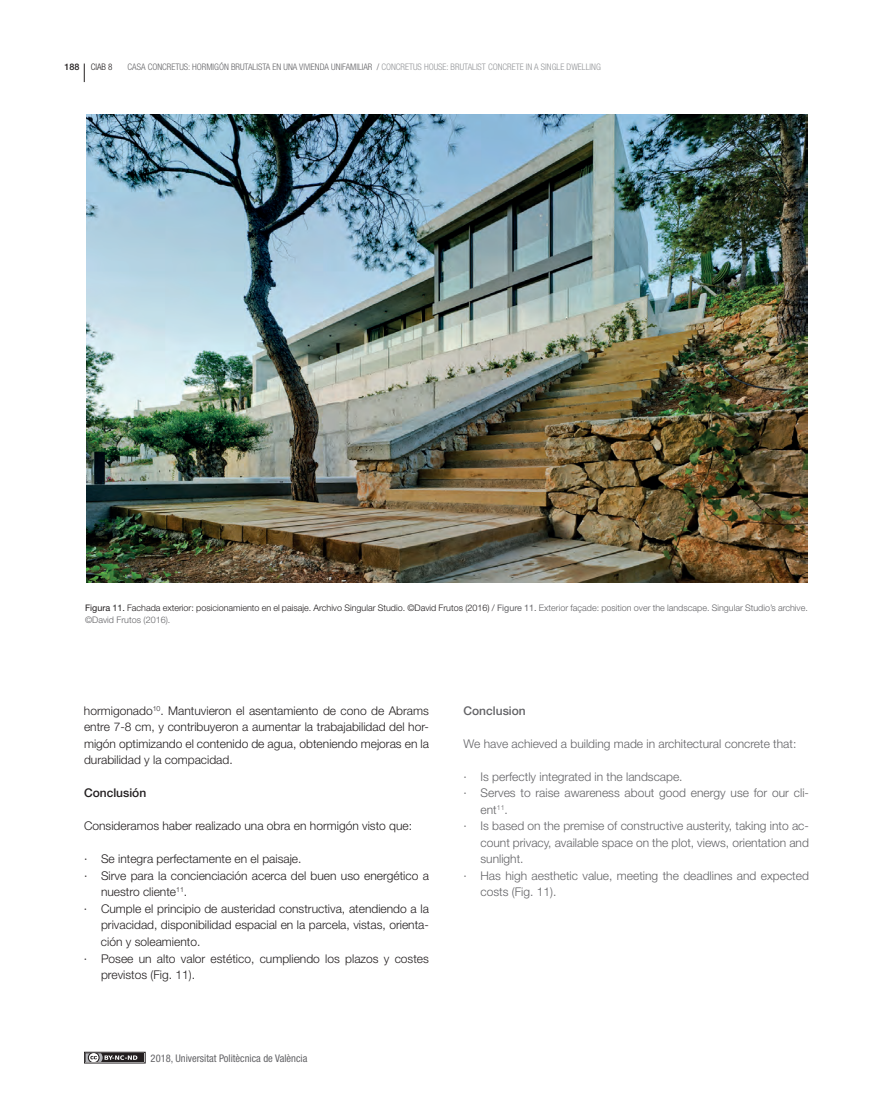
<style>
.page{position:relative;width:893px;height:1106px;background:#fff}
.page>*{position:absolute;margin:0;border:0;box-sizing:border-box;transform-origin:0 0}
.t1{font:300 12px/16.5px "Helvetica Neue LT Std";color:#231f20;text-align:justify}
.t2{font:300 12px "Helvetica Neue LT Std";color:#636366}
.t3{font:500 12px "Helvetica Neue LT Std";color:#636366}
.t4{font:500 12px "Helvetica Neue LT Std";color:#231f20}
.t5{font:condensed 10.5px "Helvetica Neue LT Std";color:#636366}
.t6{font:300 9px/12.8px "Helvetica Neue LT Std";color:#231f20}
.t7{font:300 condensed 9px "Helvetica Neue LT Std";color:#636366}
.t8{font:300 condensed 9px "Helvetica Neue LT Std";color:#939598}
.t9{font:300 condensed 9px "Helvetica Neue LT Std";color:#231f20}
.s1{font-weight:500;font-stretch:normal}
.s2{color:#636366}
.s3{font-weight:400}
.s4{font-weight:400;color:#636366}
</style>
<div class="page">
<svg style="left:84px;top:64px;width:1px;height:18px"></svg>
<div style="left:84px;top:1051px;width:62px;height:12px;border:1px solid #231f20"></div>
<div style="left:86px;top:1053px;width:58px;height:8px;background:#231f20"></div>
<svg style="left:86px;top:1053px;width:51px;height:8px"></svg>
<img style="left:87px;top:115px;width:721px;height:468px">
<p class="t9" style="left:65px;top:62px;width:50px"><span class="s1">188</span> CIAB 8</p>
<p class="t7" style="left:128px;top:62px;width:31px">CASA CONCRETUS</p>
<p class="t7" style="left:188px;top:62px;width:10px">: HORMIG</p>
<p class="t7" style="left:219px;top:62px;width:17px">ÓN BRUTALISTA</p>
<p class="t7" style="left:273px;top:62px;width:32px">ENUNA VIVIENDA</p>
<p class="t7" style="left:331px;top:62px;width:3px">UNIFAMILIAR</p>
<p class="t8" style="left:377px;top:62px;width:226px"><span class="s2">/</span> CONCRETUS HOUSE: BRUTALIST CONCRETE IN A SINGLE DWELLING</p>
<p class="t6" style="left:85px;top:600px;width:724px"><span class="s3">Figura 11.</span> Fachada exterior: posicionamiento en el paisaje. Archivo Singular Studio. ©David Frutos (2016) / <span class="s4">Figure 11.</span> <span class="s2">Exterior façade: position over the landscape. Singular Studio’s archive. ©David Frutos (2016).</span></p>
<p class="t1" style="left:84px;top:702px;width:346px">hormigonado<sup>10</sup>. Mantuvieron el asentamiento de cono de Abrams entre 7-8 cm, y contribuyeron a aumentar la trabajabilidad del hor&shy;migón optimizando el contenido de agua, obteniendo mejoras en la durabilidad y la compacidad.</p>
<p class="t4" style="left:84px;top:786px;width:64px">Conclusión</p>
<p class="t1" style="left:84px;top:817px;width:330px">Consideramos haber realizado una obra en hormigón visto que:</p>
<p class="t1" style="left:84px;top:850px;width:219px">· Se integra perfectamente en el paisaje.</p>
<p class="t1" style="left:84px;top:867px;width:346px">· Sirve para la concienciación acerca del buen uso energético a</p>
<p class="t1" style="left:101px;top:883px;width:88px">nuestro cliente<sup>11</sup>.</p>
<p class="t1" style="left:84px;top:900px;width:346px">· Cumple el principio de austeridad constructiva, atendiendo a la</p>
<p class="t1" style="left:101px;top:916px;width:329px">privacidad, disponibilidad espacial en la parcela, vistas, orienta-</p>
<p class="t1" style="left:101px;top:933px;width:101px">ción y soleamiento.</p>
<p class="t1" style="left:84px;top:949px;width:346px">· Posee un alto valor estético, cumpliendo los plazos y costes</p>
<p class="t1" style="left:101px;top:966px;width:96px">previstos (Fig. 11).</p>
<p class="t5" style="left:151px;top:1051px;width:158px">2018, Universitat Politècnica de València</p>
<p class="t3" style="left:463px;top:703px;width:64px">Conclusion</p>
<p class="t2" style="left:463px;top:736px;width:334px">We have achieved a building made in architectural concrete that:</p>
<p class="t2" style="left:463px;top:769px;width:221px">· Is perfectly integrated in the landscape.</p>
<p class="t2" style="left:463px;top:785px;width:347px">· Serves to raise awareness about good energy use for our cli-</p>
<p class="t2" style="left:480px;top:802px;width:29px">ent<sup>11</sup>.</p>
<p class="t2" style="left:463px;top:818px;width:347px">· Is based on the premise of constructive austerity, taking into ac-</p>
<p class="t2" style="left:480px;top:835px;width:330px">count privacy, available space on the plot, views, orientation and</p>
<p class="t2" style="left:480px;top:851px;width:45px">sunlight.</p>
<p class="t2" style="left:463px;top:868px;width:347px">· Has high aesthetic value, meeting the deadlines and expected</p>
<p class="t2" style="left:480px;top:884px;width:77px">costs (Fig. 11).</p>
</div>
